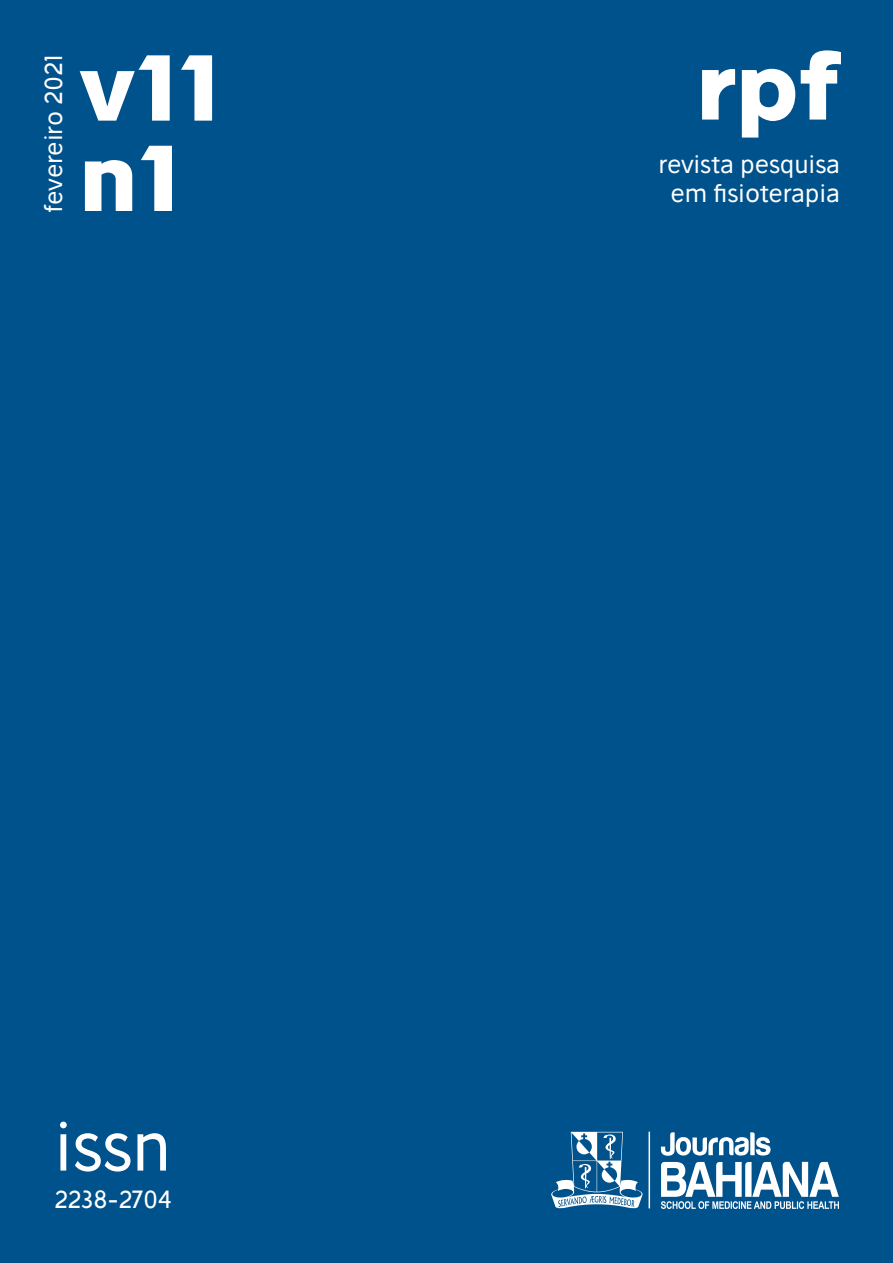
<style>
.page{position:relative;width:893px;height:1263px;background:#00528c}
.page>*{position:absolute;margin:0;border:0;box-sizing:border-box;transform-origin:0 0}
.t1{font:700 90px "Stilu";color:#fff}
.t2{font:66px "Stilu";color:#fff}
.t3{font:24px/28.8px "Stilu";color:#fff;text-align:center}
</style>
<div class="page">
<svg style="left:661px;top:1132px;width:109px;height:24px"></svg>
<hr style="left:649px;top:1132px;width:1px;height:76px;background:#fff">
<svg style="left:661px;top:1162px;width:178px;height:47px"></svg>
<svg style="left:551px;top:1132px;width:92px;height:77px"></svg>
<p class="t3" style="left:39px;top:213px;width:160px;rotate:-90deg">fevereiro 2021</p>
<h1 class="t1" style="left:80px;top:27px;width:142px">v11</h1>
<h1 class="t1" style="left:80px;top:118px;width:102px">n1</h1>
<h2 class="t2" style="left:54px;top:1104px;width:119px">issn</h2>
<p class="t3" style="left:54px;top:1184px;width:119px">2238-2704</p>
<h1 class="t1" style="left:697px;top:26px;width:145px">rpf</h1>
<p class="t3" style="left:658px;top:150px;width:183px">revista pesquisa em fisioterapia</p>
</div>
